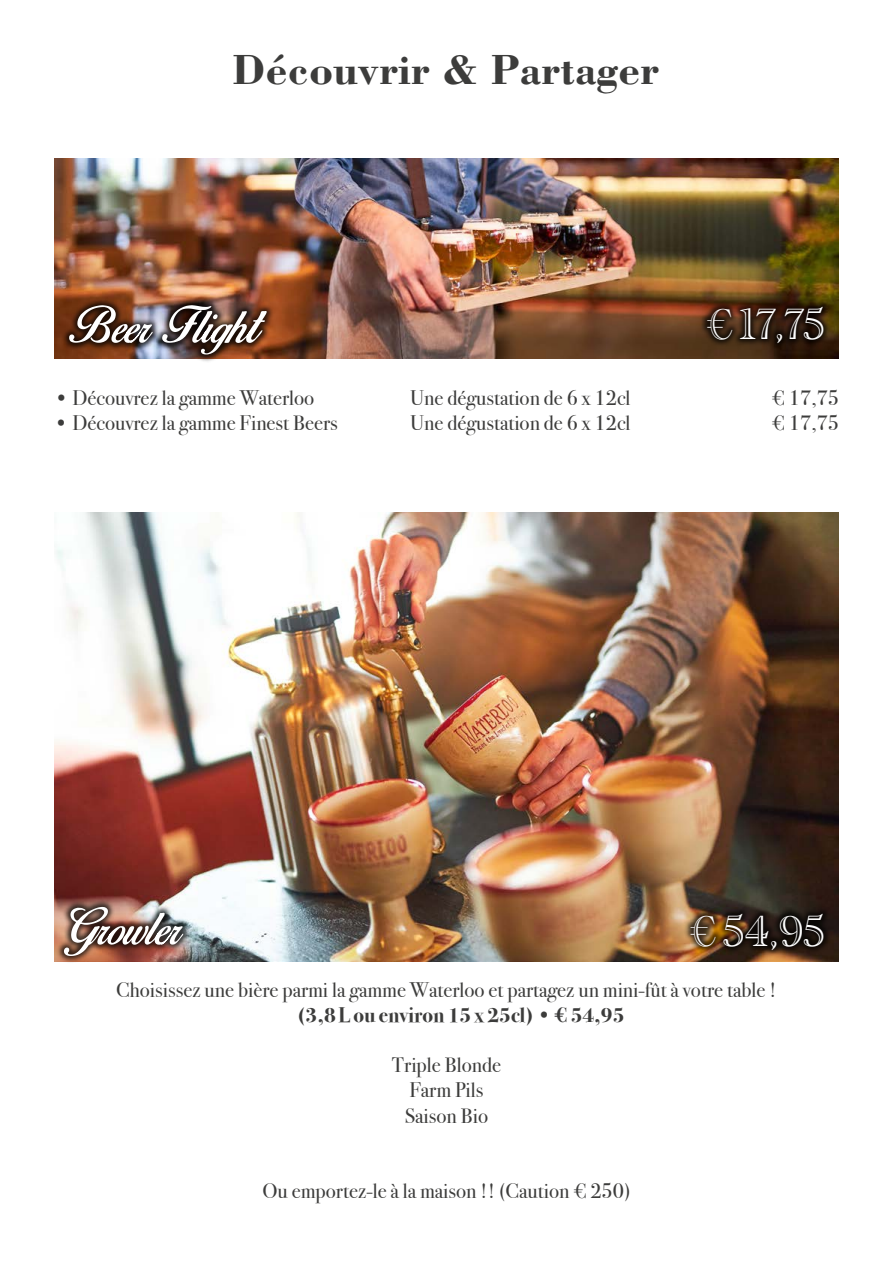
<style>
.page{position:relative;width:893px;height:1263px;background:#fff}
.page>*{position:absolute;margin:0;border:0;box-sizing:border-box;transform-origin:0 0}
.t1{font:45px "Academy Engraved Let Plain";color:#fff}
.t2{font:700 43.5px "Bodoni Std";color:#3c3c3b}
.t3{font:21px/25.2px "Bodoni Svty Two ITCTT";color:#3c3c3b;text-align:center}
.t4{font:700 21px "Bodoni Svty Two ITCTT";color:#3c3c3b}
</style>
<div class="page">
<img style="left:54px;top:159px;width:785px;height:200px">
<div style="left:61px;top:297px;width:213px;height:65px;background:#000;opacity:.75"></div>
<img style="left:69px;top:305px;width:198px;height:50px">
<div style="left:699px;top:299px;width:132px;height:51px;background:#000;opacity:.75"></div>
<img style="left:54px;top:513px;width:785px;height:448px">
<div style="left:57px;top:899px;width:134px;height:65px;background:#000;opacity:.75"></div>
<img style="left:64px;top:907px;width:119px;height:49px">
<div style="left:683px;top:906px;width:149px;height:51px;background:#000;opacity:.75"></div>
<h2 class="t2" style="left:232px;top:43px;width:429px">Découvrir &amp; Partager</h2>
<h1 class="t1" style="left:706px;top:291px;width:120px">€17,75</h1>
<p class="t3" style="left:54px;top:383px;width:262px">• Découvrez la gamme Waterloo</p>
<p class="t3" style="left:410px;top:383px;width:222px">Une dégustation de 6 x 12cl</p>
<p class="t3" style="left:772px;top:383px;width:69px">€ 17,75</p>
<p class="t3" style="left:54px;top:408px;width:285px">• Découvrez la gamme Finest Beers</p>
<p class="t3" style="left:410px;top:408px;width:222px">Une dégustation de 6 x 12cl</p>
<p class="t3" style="left:772px;top:408px;width:69px">€ 17,75</p>
<h1 class="t1" style="left:690px;top:897px;width:137px">€54,95</h1>
<p class="t3" style="left:116px;top:975px;width:662px">Choisissez une bière parmi la gamme Waterloo et partagez un mini-fût à votre table !</p>
<p class="t4" style="left:297px;top:997px;width:329px">(3,8L ou environ 15 x 25cl) • € 54,95</p>
<p class="t3" style="left:392px;top:1050px;width:111px">Triple Blonde<br>Farm Pils<br>Saison Bio</p>
<p class="t3" style="left:262px;top:1176px;width:369px">Ou emportez-le à la maison !! (Caution € 250)</p>
</div>
